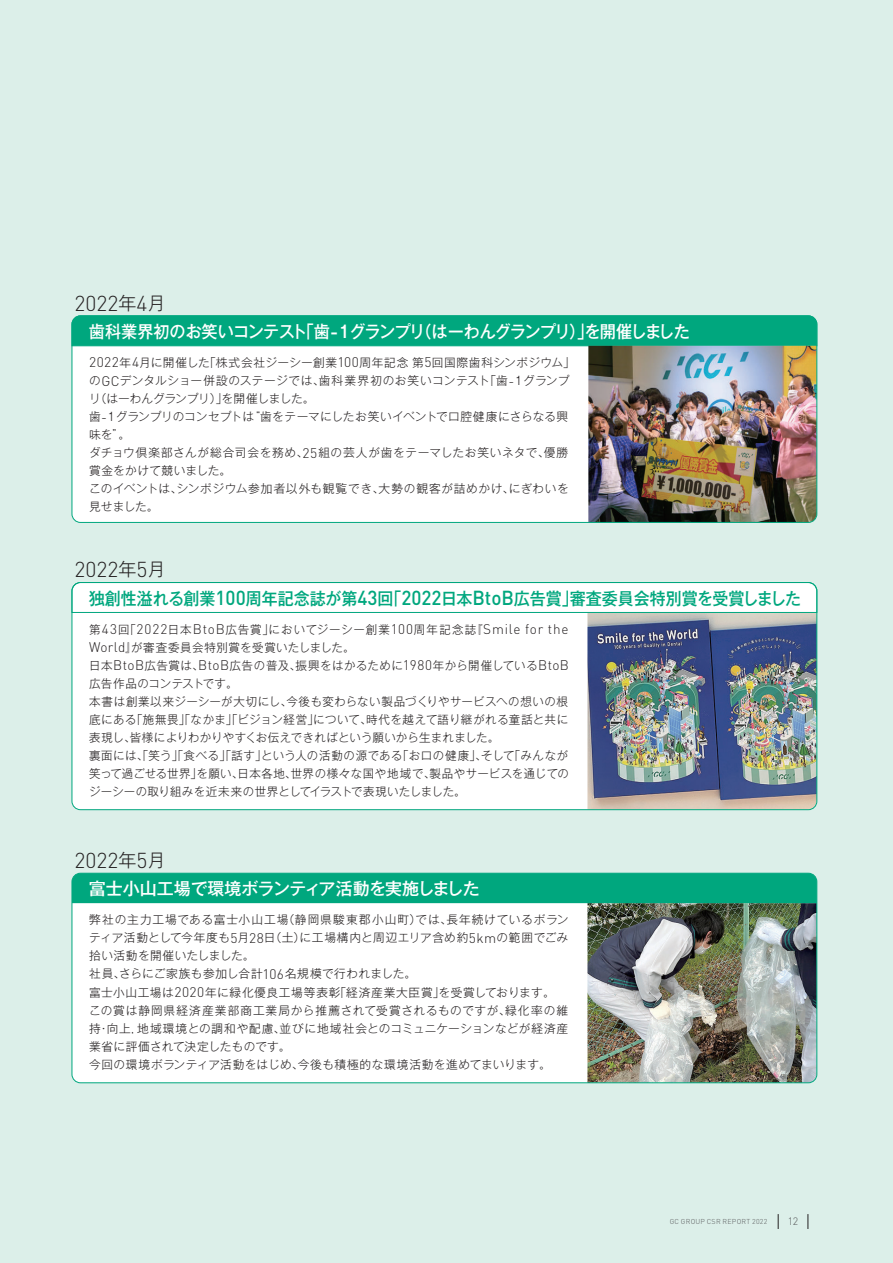
<style>
.page{position:relative;width:893px;height:1263px;background:#dcefe9}
.page>*{position:absolute;margin:0;border:0;box-sizing:border-box;transform-origin:0 0}
.t1{font:300 21.3px "DIN Pro";color:#231f20}
.t2{font:500 16.95px "Gothic MB101 Pro";color:#00a77e;scale:.94 1}
.t3{font:500 16.95px "Gothic MB101 Pro";letter-spacing:-.04em;color:#fff;scale:.95 1}
.t4{font:500 16.95px "Gothic MB101 Pro";letter-spacing:-.015em;color:#fff}
.t5{font:300 11.7px/18px "Gothic MB101 Pro";letter-spacing:.04em;color:#231f20}
.t6{font:300 10.65px "DIN Pro";color:#57585a}
.t7{font:300 7.05px "DIN Pro";letter-spacing:.045em;color:#57585a}
.s1{font-family:"Gothic MB101 Pro";font-size:18px}
.s2{font-family:"DIN Pro";font-size:20.1px}
.s3{font-family:"DIN Pro";font-size:13.8px}
</style>
<div class="page">
<div style="left:72px;top:316px;width:745px;height:206px;background:#fff;border-radius:9px"></div>
<svg style="left:71px;top:315px;width:746px;height:31px;background:#02a77e"></svg>
<img style="left:588px;top:346px;width:229px;height:176px">
<div style="left:72px;top:316px;width:745px;height:207px;border:1px solid #00a77e;border-radius:9px"></div>
<div style="left:72px;top:582px;width:745px;height:228px;background:#fff;border-radius:9px"></div>
<img style="left:587px;top:613px;width:230px;height:197px">
<svg style="left:71px;top:582px;width:746px;height:31px"></svg>
<div style="left:72px;top:582px;width:745px;height:228px;border:1px solid #00a77e;border-radius:9px"></div>
<div style="left:72px;top:873px;width:745px;height:210px;background:#fff;border-radius:9px"></div>
<img style="left:587px;top:903px;width:230px;height:180px">
<div style="left:72px;top:873px;width:745px;height:30px;background:#00a77e"></div>
<div style="left:72px;top:873px;width:745px;height:210px;border:1px solid #00a77e;border-radius:9px"></div>
<svg style="left:808px;top:1214px;width:1px;height:15px"></svg>
<svg style="left:778px;top:1214px;width:1px;height:15px"></svg>
<h1 class="t1" style="left:75px;top:286px;width:92px">2022<span class="s1">年</span>4<span class="s1">月</span></h1>
<h2 class="t3" style="left:89px;top:317px;width:634px">歯科業界初のお笑いコンテスト「歯<span class="s2">-</span>１グランプリ（はーわんグランプリ）」を開催しました</h2>
<p class="t5" style="left:89px;top:352px;width:487px"><span class="s3">2022</span>年<span class="s3">4</span>月に開催した「株式会社ジーシー創業<span class="s3">100</span>周年記念第<span class="s3">5</span>回国際歯科シンポジウム」の<span class="s3">GC</span>デンタルショー併設のステージでは、歯科業界初のお笑いコンテスト「歯<span class="s3">-</span>１グランプリ（はーわんグランプリ）」を開催しました。<br>歯<span class="s3">-</span>１グランプリのコンセプトは“歯をテーマにしたお笑いイベントで口腔健康にさらなる興味を”。<br>ダチョウ倶楽部さんが総合司会を務め、<span class="s3">25</span>組の芸人が歯をテーマしたお笑いネタで、優勝賞金をかけて競いました。<br>このイベントは、シンポジウム参加者以外も観覧でき、大勢の観客が詰めかけ、にぎわいを見せました。</p>
<h1 class="t1" style="left:75px;top:553px;width:92px">2022<span class="s1">年</span>5<span class="s1">月</span></h1>
<h2 class="t2" style="left:89px;top:584px;width:759px">独創性溢れる創業<span class="s2">100</span>周年記念誌が第<span class="s2">43</span>回「<span class="s2">2022</span>日本<span class="s2">BtoB</span>広告賞」審査委員会特別賞を受賞しました</h2>
<p class="t5" style="left:89px;top:618px;width:481px">第<span class="s3">43</span>回「<span class="s3">2022</span>日本<span class="s3">BtoB</span>広告賞」においてジーシー創業<span class="s3">100</span>周年記念誌『<span class="s3">Smile for the World</span>』が審査委員会特別賞を受賞いたしました。<br>日本<span class="s3">BtoB</span>広告賞は、<span class="s3">BtoB</span>広告の普及、振興をはかるために<span class="s3">1980</span>年から開催している<span class="s3">BtoB</span>広告作品のコンテストです。<br>本書は創業以来ジーシーが大切にし、今後も変わらない製品づくりやサービスヘの想いの根底にある「施無畏」「なかま」「ビジョン経営」について、時代を越えて語り継がれる童話と共に表現し、皆様によりわかりやすくお伝えできればという願いから生まれました。<br>裏面には、「笑う」「食べる」「話す」という人の活動の源である「お口の健康」、そして「みんなが笑って過ごせる世界」を願い、日本各地、世界の様々な国や地域で、製品やサービスを通じてのジーシーの取り組みを近未来の世界としてイラストで表現いたしました。</p>
<h1 class="t1" style="left:75px;top:844px;width:92px">2022<span class="s1">年</span>5<span class="s1">月</span></h1>
<h2 class="t4" style="left:89px;top:875px;width:392px">富士小山工場で環境ボランティア活動を実施しました</h2>
<p class="t5" style="left:89px;top:909px;width:481px">弊社の主力工場である富士小山工場（静岡県駿東郡小山町）では、長年続けているボランティア活動として今年度も<span class="s3">5</span>月<span class="s3">28</span>日（土）に工場構内と周辺エリア含め約<span class="s3">5km</span>の範囲でごみ拾い活動を開催いたしました。<br>社員、さらにご家族も参加し合計<span class="s3">106</span>名規模で行われました。<br>富士小山工場は<span class="s3">2020</span>年に緑化優良工場等表彰「経済産業大臣賞」を受賞しております。この賞は静岡県経済産業部商工業局から推薦されて受賞されるものですが、緑化率の維持・向上，地域環境との調和や配慮、並びに地域社会とのコミュニケーションなどが経済産業省に評価されて決定したものです。<br>今回の環境ボランティア活動をはじめ、今後も積極的な環境活動を進めてまいります。</p>
<p class="t7" style="left:670px;top:1216px;width:99px">GC GROUP CSR REPORT 2022</p>
<p class="t6" style="left:788px;top:1213px;width:12px">12</p>
</div>
